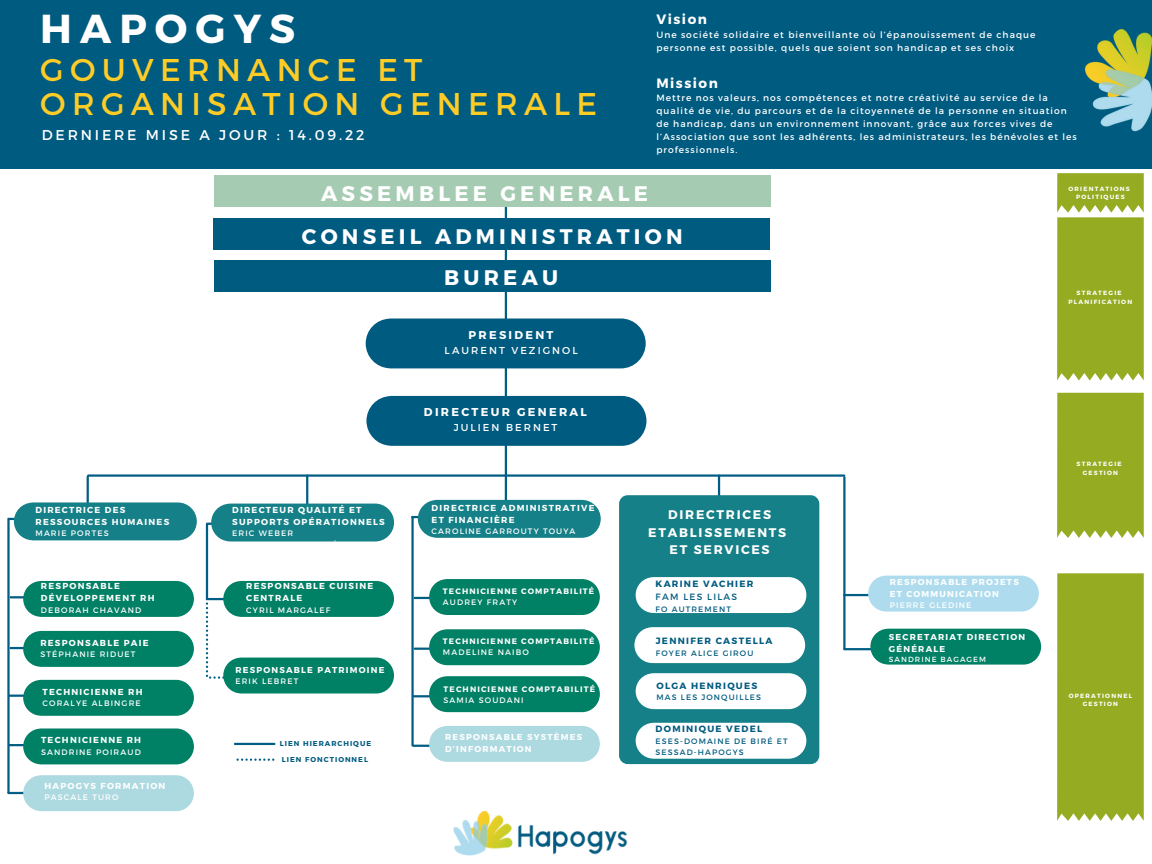
<style>
.page{position:relative;width:1152px;height:864px;background:#fff}
.page>*{position:absolute;margin:0;border:0;box-sizing:border-box;transform-origin:0 0}
.t1{font:700 40.5px "Montserrat";letter-spacing:.2em;color:#fff}
.t2{font:31.5px/34.8px "Montserrat";letter-spacing:.2em;color:#fecc27}
.t3{font:700 21.15px "Montserrat";letter-spacing:.2em;color:#fff}
.t4{font:14.25px "Montserrat";letter-spacing:.2em;color:#fff}
.t5{font:700 13.65px "Montserrat";letter-spacing:.11em;color:#fff}
.t6{font:700 12.45px/17.7px "Montserrat";letter-spacing:.14em;color:#fff;text-align:center}
.t7{font:700 11.4px "Montserrat";letter-spacing:.2em;color:#fff}
.t8{font:10.05px "Montserrat";letter-spacing:.2em;color:#fff}
.t9{font:9.15px/12.9px "Montserrat";letter-spacing:.11em;color:#fff}
.t10{font:700 9.15px "Montserrat";letter-spacing:.14em;color:#005b80}
.t11{font:9.15px "Montserrat";letter-spacing:.14em;color:#005b80}
.t12{font:700 8.7px/12.5px "Montserrat";letter-spacing:.14em;color:#fff}
.t13{font:700 8.55px/11.9px "Montserrat";letter-spacing:.14em;color:#fff}
.t14{font:7.95px "Montserrat";letter-spacing:.14em;color:#fff}
.t15{font:700 7.95px "Montserrat";letter-spacing:.14em;color:#fff}
.t16{font:7.8px/11.1px "Montserrat";letter-spacing:.14em;color:#005b80}
.t17{font:7.5px "Montserrat";letter-spacing:.14em;color:#fff}
.t18{font:700 7.05px "Montserrat";letter-spacing:.14em;color:#005b80}
.t19{font:700 6.15px/8.7px "Montserrat";letter-spacing:.2em;color:#fff;text-align:center}
</style>
<div class="page">
<hr style="left:412px;top:516px;width:30px;height:2px;background:#005e84">
<hr style="left:505px;top:176px;width:2px;height:324px;background:#005e84">
<div style="left:418px;top:500px;width:183px;height:38px;background:#158087;border-radius:19px"></div>
<div style="left:366px;top:319px;width:280px;height:49px;background:#005b80;border-radius:25px"></div>
<div style="left:0;top:0;width:1152px;height:168px;background:#005b80"></div>
<div style="left:366px;top:396px;width:280px;height:50px;background:#005b80;border-radius:25px"></div>
<hr style="left:718px;top:476px;width:2px;height:30px;background:#005e84">
<div style="left:619px;top:495px;width:200px;height:269px;background:#158087;border-radius:9px"></div>
<div style="left:636px;top:723px;width:170px;height:36px;background:#fff;border-radius:18px"></div>
<div style="left:636px;top:577px;width:170px;height:36px;background:#fff;border-radius:18px"></div>
<div style="left:634px;top:627px;width:171px;height:36px;background:#fff;border-radius:18px"></div>
<div style="left:636px;top:673px;width:170px;height:36px;background:#fff;border-radius:18px"></div>
<hr style="left:415px;top:597px;width:36px;height:2px;background:#005e84">
<hr style="left:414px;top:695px;width:36px;height:2px;background:#005e84">
<div style="left:214px;top:260px;width:556px;height:32px;background:#005b80"></div>
<hr style="left:844px;top:594px;width:31px;height:2px;background:#005e84">
<div style="left:868px;top:576px;width:171px;height:36px;background:#aedcee;border-radius:18px"></div>
<hr style="left:844px;top:648px;width:31px;height:2px;background:#005e84">
<div style="left:870px;top:629px;width:171px;height:36px;background:#008065;border-radius:18px"></div>
<div style="left:213px;top:218px;width:557px;height:32px;background:#005b80"></div>
<div style="left:214px;top:175px;width:556px;height:32px;background:#a5ccb2"></div>
<div style="left:223px;top:581px;width:171px;height:36px;background:#008065;border-radius:18px"></div>
<svg style="left:1057px;top:173px;width:87px;height:207px;background:#9bb02e"></svg>
<div style="left:1057px;top:393px;width:87px;height:145px;background:#95ab21"></div>
<div style="left:1057px;top:573px;width:87px;height:248px;background:#95ab21"></div>
<img style="left:453px;top:811px;width:175px;height:45px">
<img style="left:1084px;top:29px;width:68px;height:103px">
<hr style="left:208px;top:523px;width:30px;height:2px;background:#005e84">
<hr style="left:306px;top:476px;width:2px;height:30px;background:#005e84">
<div style="left:211px;top:504px;width:183px;height:38px;background:#158087;border-radius:19px"></div>
<hr style="left:87px;top:477px;width:2px;height:30px;background:#005e84">
<hr style="left:8px;top:518px;width:31px;height:2px;background:#005e84">
<div style="left:14px;top:502px;width:183px;height:38px;background:#158087;border-radius:19px"></div>
<hr style="left:11px;top:596px;width:36px;height:2px;background:#005e84">
<hr style="left:10px;top:695px;width:36px;height:2px;background:#005e84">
<hr style="left:11px;top:647px;width:36px;height:2px;background:#005e84">
<hr style="left:10px;top:744px;width:36px;height:2px;background:#005e84">
<div style="left:23px;top:581px;width:171px;height:36px;background:#008065;border-radius:18px"></div>
<div style="left:23px;top:631px;width:171px;height:36px;background:#008065;border-radius:18px"></div>
<div style="left:23px;top:728px;width:171px;height:36px;background:#008065;border-radius:18px"></div>
<div style="left:429px;top:579px;width:171px;height:36px;background:#008065;border-radius:18px"></div>
<hr style="left:415px;top:648px;width:36px;height:2px;background:#005e84">
<hr style="left:8px;top:792px;width:36px;height:2px;background:#005e84">
<div style="left:23px;top:775px;width:171px;height:36px;background:#add9e0;border-radius:18px"></div>
<hr style="left:414px;top:745px;width:36px;height:2px;background:#005e84">
<div style="left:23px;top:680px;width:171px;height:36px;background:#008065;border-radius:18px"></div>
<div style="left:429px;top:629px;width:171px;height:36px;background:#008065;border-radius:18px"></div>
<div style="left:429px;top:676px;width:171px;height:36px;background:#008065;border-radius:18px"></div>
<div style="left:429px;top:726px;width:171px;height:36px;background:#add9e0;border-radius:18px"></div>
<div style="left:223px;top:658px;width:171px;height:36px;background:#008065;border-radius:18px"></div>
<hr style="left:88px;top:474px;width:756px;height:3px;background:#005e84">
<hr style="left:843px;top:477px;width:3px;height:171px;background:#005e84">
<svg style="left:206px;top:598px;width:27px;height:81px"></svg>
<hr style="left:411px;top:518px;width:3px;height:227px;background:#005e84">
<hr style="left:7px;top:520px;width:3px;height:272px;background:#005e84">
<hr style="left:206px;top:524px;width:2px;height:75px;background:#005e84">
<svg style="left:237px;top:759px;width:37px;height:2px"></svg>
<hr style="left:235px;top:743px;width:39px;height:2px;background:#005e84">
<h1 class="t1" style="left:40px;top:3px;width:257px">HAPOGYS</h1>
<h2 class="t2" style="left:40px;top:50px;width:558px">GOUVERNANCE ET<br>ORGANISATION GENERALE</h2>
<h3 class="t4" style="left:42px;top:126px;width:324px">DERNIERE MISE A JOUR : 14.09.22</h3>
<h3 class="t5" style="left:656px;top:10px;width:52px">Vision</h3>
<p class="t9" style="left:656px;top:27px;width:381px">Une société solidaire et bienveillante où l’épanouissement de chaque personne est possible, quels que soient son handicap et ses choix</p>
<h3 class="t5" style="left:656px;top:74px;width:63px">Mission</h3>
<p class="t9" style="left:656px;top:91px;width:422px">Mettre nos valeurs, nos compétences et notre créativité au service de la qualité de vie, du parcours et de la citoyenneté de la personne en situation de handicap, dans un environnement innovant, grâce aux forces vives de l’Association que sont les adhérents, les administrateurs, les bénévoles et les professionnels.</p>
<h3 class="t3" style="left:321px;top:180px;width:328px">ASSEMBLEE GENERALE</h3>
<h3 class="t3" style="left:302px;top:223px;width:382px">CONSEIL ADMINISTRATION</h3>
<h3 class="t3" style="left:444px;top:263px;width:115px">BUREAU</h3>
<p class="t19" style="left:1068px;top:184px;width:63px">ORIENTATIONS<br>POLITIQUES</p>
<p class="t19" style="left:1069px;top:288px;width:65px">STRATEGIE<br>PLANIFICATION</p>
<p class="t7" style="left:469px;top:328px;width:86px">PRESIDENT</p>
<p class="t8" style="left:445px;top:344px;width:135px">LAURENT VEZIGNOL</p>
<p class="t7" style="left:424px;top:405px;width:165px">DIRECTEUR GENERAL</p>
<p class="t8" style="left:454px;top:421px;width:105px">JULIEN BERNET</p>
<p class="t19" style="left:1077px;top:459px;width:47px">STRATEGIE<br>GESTION</p>
<p class="t12" style="left:36px;top:504px;width:135px;line-height:12px">DIRECTRICE DES<br>RESSOURCES HUMAINES</p>
<p class="t14" style="left:36px;top:528px;width:75px">MARIE PORTES</p>
<p class="t12" style="left:232px;top:504px;width:154px;line-height:11.9px">DIRECTEUR QUALITÉ ET<br>SUPPORTS OPÉRATIONNELS</p>
<p class="t14" style="left:232px;top:528px;width:63px">ERIC WEBER</p>
<p class="t12" style="left:432px;top:502px;width:164px;line-height:12px">DIRECTRICE ADMINISTRATIVE<br>ET FINANCIÈRE</p>
<p class="t14" style="left:432px;top:526px;width:145px">CAROLINE GARROUTY TOUYA</p>
<h3 class="t6" style="left:648px;top:505px;width:139px">DIRECTRICES<br>ETABLISSEMENTS<br>ET SERVICES</h3>
<p class="t12" style="left:41px;top:579px;width:115px">RESPONSABLE<br>DÉVELOPPEMENT RH</p>
<p class="t14" style="left:41px;top:605px;width:102px">DEBORAH CHAVAND</p>
<p class="t12" style="left:40px;top:636px;width:110px">RESPONSABLE PAIE</p>
<p class="t14" style="left:40px;top:649px;width:97px">STÉPHANIE RIDUET</p>
<p class="t12" style="left:43px;top:685px;width:101px">TECHNICIENNE RH</p>
<p class="t14" style="left:43px;top:698px;width:100px">CORALYE ALBINGRE</p>
<p class="t12" style="left:246px;top:579px;width:129px">RESPONSABLE CUISINE<br>CENTRALE</p>
<p class="t14" style="left:246px;top:605px;width:86px">CYRIL MARGALEF</p>
<p class="t13" style="left:235px;top:664px;width:151px">RESPONSABLE PATRIMOINE</p>
<p class="t14" style="left:235px;top:676px;width:64px">ERIK LEBRET</p>
<p class="t15" style="left:443px;top:586px;width:153px">TECHNICIENNE COMPTABILITÉ</p>
<p class="t14" style="left:443px;top:597px;width:76px">AUDREY FRATY</p>
<p class="t15" style="left:443px;top:636px;width:153px">TECHNICIENNE COMPTABILITÉ</p>
<p class="t14" style="left:443px;top:647px;width:87px">MADELINE NAIBO</p>
<p class="t15" style="left:444px;top:684px;width:153px">TECHNICIENNE COMPTABILITÉ</p>
<p class="t14" style="left:444px;top:695px;width:82px">SAMIA SOUDANI</p>
<p class="t10" style="left:656px;top:578px;width:99px">KARINE VACHIER</p>
<p class="t11" style="left:656px;top:591px;width:83px">FAM LES LILAS</p>
<p class="t16" style="left:656px;top:603px;width:77px">FO AUTREMENT</p>
<p class="t10" style="left:656px;top:635px;width:118px">JENNIFER CASTELLA</p>
<p class="t16" style="left:656px;top:647px;width:99px">FOYER ALICE GIROU</p>
<p class="t10" style="left:657px;top:679px;width:102px">OLGA HENRIQUES</p>
<p class="t16" style="left:657px;top:692px;width:106px">MAS LES JONQUILLES</p>
<p class="t13" style="left:890px;top:576px;width:131px">RESPONSABLE PROJETS<br>ET COMMUNICATION</p>
<p class="t14" style="left:890px;top:600px;width:83px">PIERRE GLEDINE</p>
<p class="t13" style="left:889px;top:631px;width:138px">SECRETARIAT DIRECTION<br>GÉNÉRALE</p>
<p class="t17" style="left:889px;top:655px;width:99px">SANDRINE BAGAGEM</p>
<p class="t19" style="left:1069px;top:691px;width:65px">OPERATIONNEL<br>GESTION</p>
<p class="t12" style="left:41px;top:734px;width:101px">TECHNICIENNE RH</p>
<p class="t14" style="left:41px;top:747px;width:101px">SANDRINE POIRAUD</p>
<p class="t18" style="left:280px;top:739px;width:93px">LIEN HIERARCHIQUE</p>
<p class="t13" style="left:445px;top:731px;width:139px">RESPONSABLE SYSTÈMES<br>D’INFORMATION</p>
<p class="t10" style="left:656px;top:723px;width:108px">DOMINIQUE VEDEL</p>
<p class="t16" style="left:656px;top:735px;width:134px">ESES-DOMAINE DE BIRÉ ET<br>SESSAD-HAPOGYS</p>
<p class="t18" style="left:282px;top:755px;width:88px">LIEN FONCTIONNEL</p>
<p class="t12" style="left:44px;top:779px;width:122px">HAPOGYS FORMATION</p>
<p class="t14" style="left:44px;top:792px;width:76px">PASCALE TURO</p>
</div>
